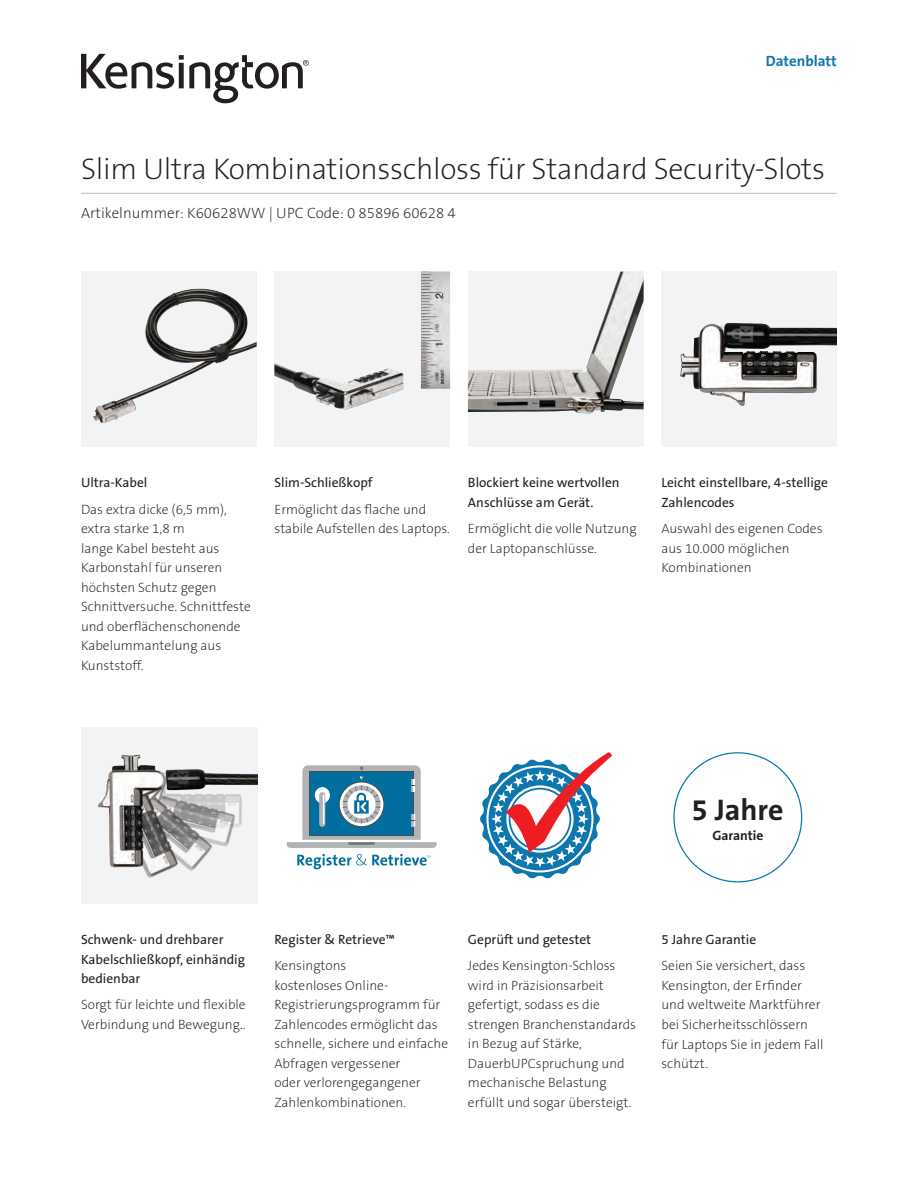
<style>
.page{position:relative;width:918px;height:1188px;background:#fff}
.page>*{position:absolute;margin:0;border:0;box-sizing:border-box;transform-origin:0 0}
.Main_Header{font:30px "The Sans KENSINGTON2 XL";letter-spacing:-.01em;color:#231f20}
.Body{font:30px "The Sans KENSINGTON7 Bd";color:#231f20}
.Part_No__UPC{font:15px "The Sans KENSINGTON2 XL";color:#231f20}
.Part_No__UPC-2{font:15px "The Sans KENSINGTON7 Bd";color:#0e76ae}
.Body-2{font:13.5px/19.5px "The Sans KENSINGTON2 XL";color:#231f20}
.Body-3{font:13.5px/19.5px "The Sans KENSINGTON5 Rg";color:#231f20}
.Body-4{font:13.5px "The Sans KENSINGTON7 Bd";color:#231f20}
</style>
<div class="page">
<svg style="left:81px;top:54px;width:228px;height:49px"></svg>
<hr style="left:81px;top:193px;width:756px;height:1px;background:#bcbdc0">
<div style="left:81px;top:272px;width:176px;height:175px;background:#f2f3f4"></div>
<img style="left:93px;top:289px;width:164px;height:135px">
<div style="left:661px;top:272px;width:176px;height:175px;background:#f2f3f4"></div>
<img style="left:680px;top:323px;width:138px;height:83px">
<div style="left:274px;top:272px;width:176px;height:175px;background:#f2f3f4"></div>
<img style="left:274px;top:272px;width:176px;height:138px">
<div style="left:468px;top:272px;width:176px;height:175px;background:#f2f3f4"></div>
<img style="left:468px;top:272px;width:176px;height:142px">
<img style="left:81px;top:728px;width:176px;height:176px">
<svg style="left:297px;top:854px;width:134px;height:15px"></svg>
<svg style="left:287px;top:765px;width:150px;height:83px"></svg>
<svg style="left:480px;top:752px;width:132px;height:126px"></svg>
<p class="Part_No__UPC-2" style="left:766px;top:53px;width:72px">Datenblatt</p>
<p class="Main_Header" style="left:81px;top:153px;width:746px">Slim Ultra Kombinationsschloss für Standard Security-Slots</p>
<p class="Part_No__UPC" style="left:81px;top:205px;width:376px">Artikelnummer: K60628WW | UPC Code: 0 85896 60628 4</p>
<p class="Body-3" style="left:81px;top:473px;width:68px">Ultra-Kabel</p>
<p class="Body-2" style="left:81px;top:500px;width:171px">Das extra dicke (6,5 mm), extra starke 1,8 m<br>lange Kabel besteht aus<br>Karbonstahl für unseren höchsten Schutz gegen<br>Schnittversuche. Schnittfeste und oberflächenschonende<br>Kabelummantelung aus<br>Kunststoff.</p>
<p class="Body-3" style="left:274px;top:473px;width:100px">Slim-Schließkopf</p>
<p class="Body-2" style="left:274px;top:500px;width:177px">Ermöglicht das flache und stabile Aufstellen des Laptops.</p>
<p class="Body-3" style="left:468px;top:473px;width:153px">Blockiert keine wertvollen<br>Anschlüsse am Gerät.</p>
<p class="Body-2" style="left:468px;top:519px;width:170px">Ermöglicht die volle Nutzung der Laptopanschlüsse.</p>
<p class="Body-3" style="left:661px;top:473px;width:168px">Leicht einstellbare, 4-stellige<br>Zahlencodes</p>
<p class="Body-2" style="left:661px;top:519px;width:163px">Auswahl des eigenen Codes aus 10.000 möglichen<br>Kombinationen</p>
<p class="Body" style="left:692px;top:794px;width:93px">5 Jahre</p>
<p class="Body-4" style="left:712px;top:828px;width:53px">Garantie</p>
<p class="Body-3" style="left:81px;top:930px;width:166px">Schwenk- und drehbarer<br>Kabelschließkopf, einhändig bedienbar</p>
<p class="Body-2" style="left:81px;top:995px;width:166px">Sorgt für leichte und flexible<br>Verbindung und Bewegung..</p>
<p class="Body-3" style="left:274px;top:930px;width:122px">Register &amp; Retrieve™</p>
<p class="Body-2" style="left:274px;top:956px;width:175px">Kensingtons<br>kostenloses Online-<br>Registrierungsprogramm für<br>Zahlencodes ermöglicht das schnelle, sichere und einfache<br>Abfragen vergessener<br>oder verlorengegangener<br>Zahlenkombinationen.</p>
<p class="Body-3" style="left:468px;top:930px;width:125px">Geprüft und getestet</p>
<p class="Body-2" style="left:468px;top:956px;width:170px">Jedes Kensington-Schloss wird in Präzisionsarbeit gefertigt, sodass es die strengen Branchenstandards in Bezug auf Stärke,<br>DauerbUPCspruchung und mechanische Belastung erfüllt und sogar übersteigt.</p>
<p class="Body-3" style="left:661px;top:930px;width:96px">5 Jahre Garantie</p>
<p class="Body-2" style="left:661px;top:957px;width:164px">Seien Sie versichert, dass<br>Kensington, der Erfinder und weltweite Marktführer bei Sicherheitsschlössern für Laptops Sie in jedem Fall schützt.</p>
</div>
